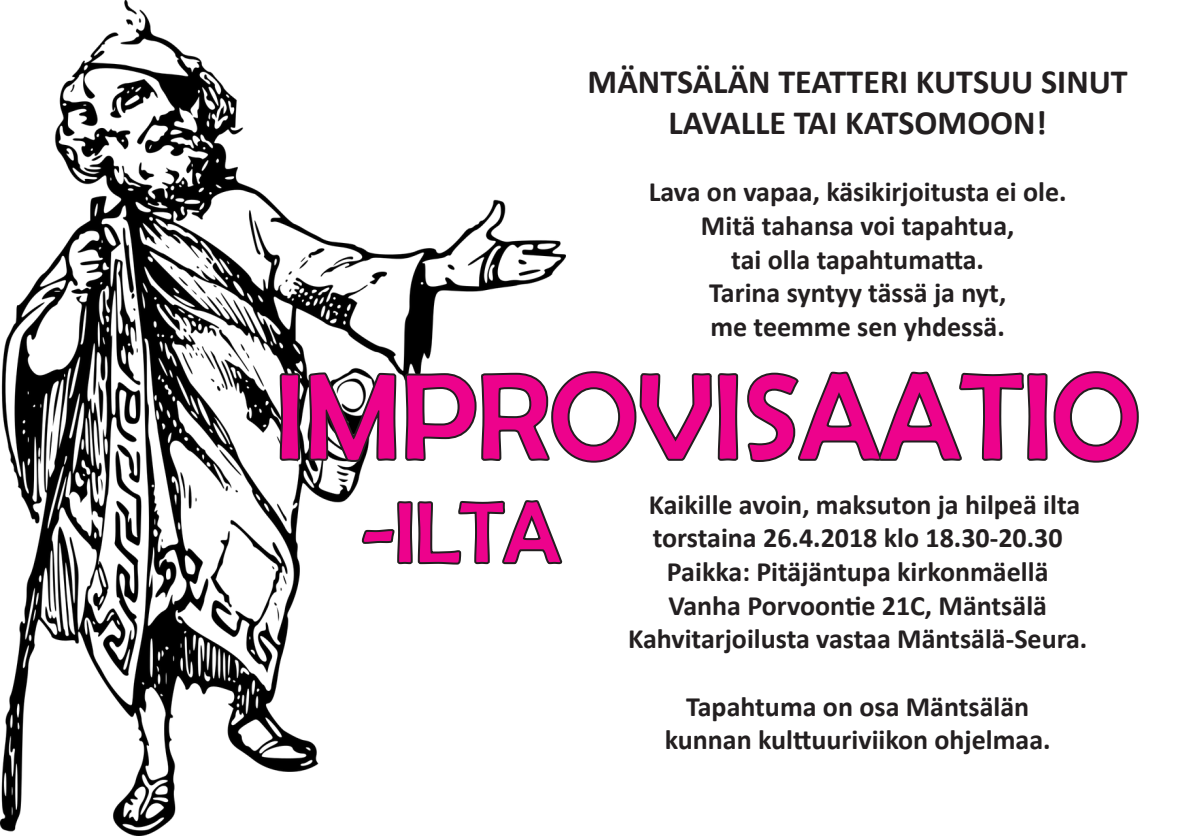
<style>
.page{position:relative;width:1191px;height:840px;background:#fff}
.page>*{position:absolute;margin:0;border:0;box-sizing:border-box;transform-origin:0 0}
.t1{font:122px "Berlin Sans FB";color:#ed028c}
.t2{font:86px "Berlin Sans FB";color:#ed028c}
.t3{font:700 34px/40.8px "Calibri";color:#231f20;text-align:center}
.t4{font:700 28px/33.6px "Calibri";color:#231f20;text-align:center}
</style>
<div class="page">
<img style="left:0;top:0;width:561px;height:835px">
<svg style="left:278px;top:252px;width:861px;height:212px"></svg>
<svg style="left:360px;top:497px;width:203px;height:94px"></svg>
<p class="t3" style="left:587px;top:62px;width:542px">MÄNTSÄLÄN TEATTERI KUTSUU SINUT<br>LAVALLE TAI KATSOMOON!</p>
<p class="t4" style="left:648px;top:175px;width:419px">Lava on vapaa, käsikirjoitusta ei ole.<br>Mitä tahansa voi tapahtua,<br>tai olla tapahtumatta.<br>Tarina syntyy tässä ja nyt,<br>me teemme sen yhdessä.</p>
<p class="t1" style="left:275px;top:349px;width:866px">IMPROVISAATIO</p>
<p class="t2" style="left:361px;top:484px;width:200px">-ILTA</p>
<p class="t4" style="left:649px;top:487px;width:433px;text-align:left">Kaikille avoin, maksuton ja hilpeä ilta torstaina 26.4.2018 klo 18.30-20.30</p>
<p class="t4" style="left:667px;top:554px;width:383px;text-align:left">Paikka: Pitäjäntupa kirkonmäellä<br>Vanha Porvoontie 21C, Mäntsälä</p>
<p class="t4" style="left:628px;top:622px;width:461px">Kahvitarjoilusta vastaa Mäntsälä-Seura.</p>
<p class="t4" style="left:664px;top:689px;width:387px">Tapahtuma on osa Mäntsälän kunnan kulttuuriviikon ohjelmaa.</p>
</div>
